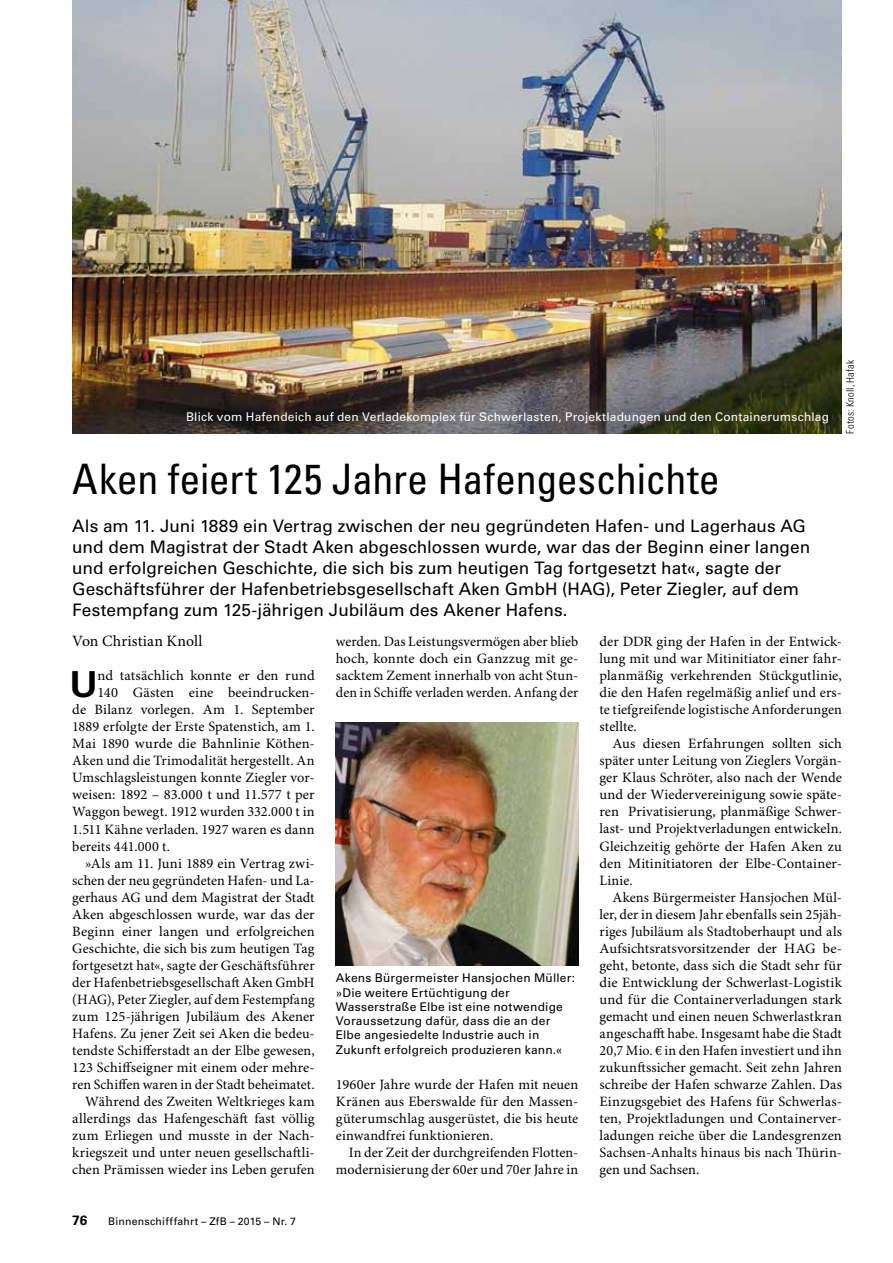
<style>
.page{position:relative;width:893px;height:1263px;background:#fff}
.page>*{position:absolute;margin:0;border:0;box-sizing:border-box;transform-origin:0 0}
.t1{font:condensed 42px "Univers LT Std";letter-spacing:-.01em;color:#000}
.t2{font:700 35.85px "Univers LT Std";color:#000}
.t3{font:17.25px/21px "Univers LT Std";color:#000}
.t4{font:15.75px "Minion Pro";letter-spacing:.005em;color:#000}
.t5{font:14.25px/17px "Minion Pro";letter-spacing:.005em;color:#000;text-align:justify}
.t6{font:700 13.5px "Univers LT Std";color:#000}
.t7{font:12px/14.2px "Univers LT Std";letter-spacing:.015em;color:#000}
.t8{font:12px "Univers LT Std";letter-spacing:.015em;color:#fff}
.t9{font:10.5px "Univers LT Std";letter-spacing:.025em;color:#000}
.t10{font:300 condensed 10.5px "Univers LT Std";letter-spacing:.025em;color:#000}
</style>
<div class="page">
<img style="left:72px;top:0;width:770px;height:434px">
<img style="left:336px;top:723px;width:242px;height:242px">
<p class="t8" style="left:186px;top:410px;width:644px">Blick vom Hafendeich auf den Verladekomplex für Schwerlasten, Projektladungen und den Containerumschlag</p>
<p class="t10" style="left:844px;top:434px;width:76px;rotate:-90deg">Fotos: Knoll, Hafak</p>
<h1 class="t1" style="left:72px;top:452px;width:649px">Aken feiert 125 Jahre Hafengeschichte</h1>
<p class="t3" style="left:72px;top:515px;width:739px">Als am 11. Juni 1889 ein Vertrag zwischen der neu gegründeten Hafen- und Lagerhaus AG und dem Magistrat der Stadt Aken abgeschlossen wurde, war das der Beginn einer langen und erfolgreichen Geschichte, die sich bis zum heutigen Tag fortgesetzt hat«, sagte der Geschäftsführer der Hafenbetriebsgesellschaft Aken GmbH (HAG), Peter Ziegler, auf dem Festempfang zum 125-jährigen Jubiläum des Akener Hafens.</p>
<p class="t4" style="left:72px;top:632px;width:132px">Von Christian Knoll</p>
<h2 class="t2" style="left:70px;top:664px;width:29px">U</h2>
<p class="t5" style="left:98px;top:668px;width:219px">nd tatsächlich konnte er den rund</p>
<p class="t5" style="left:336px;top:634px;width:244px">werden. Das Leistungsvermögen aber blieb hoch, konnte doch ein Ganzzug mit ge&shy;sacktem Zement innerhalb von acht Stun&shy;den in Schiffe verladen werden. Anfang der</p>
<p class="t5" style="left:600px;top:634px;width:244px">der DDR ging der Hafen in der Entwick&shy;lung mit und war Mitinitiator einer fahr&shy;planmäßig verkehrenden Stückgutlinie, die den Hafen regelmäßig anlief und ers&shy;te tiefgreifende logistische Anforderungen stellte.</p>
<p class="t5" style="left:600px;top:736px;width:244px;text-indent:13px">Aus diesen Erfahrungen sollten sich später unter Leitung von Zieglers Vorgän&shy;ger Klaus Schröter, also nach der Wende und der Wiedervereinigung sowie späte&shy;ren Privatisierung, planmäßige Schwer&shy;last- und Projektverladungen entwickeln.<br>Gleichzeitig gehörte der Hafen Aken zu den Mitinitiatoren der Elbe-Container-Linie.</p>
<p class="t5" style="left:600px;top:889px;width:244px;text-indent:13px">Akens Bürgermeister Hansjochen Mül&shy;ler, der in diesem Jahr ebenfalls sein 25jäh&shy;riges Jubiläum als Stadtoberhaupt und als Aufsichtsratsvorsitzender der HAG be&shy;geht, betonte, dass sich die Stadt sehr für die Entwicklung der Schwerlast-Logistik und für die Containerverladungen stark gemacht und einen neuen Schwerlastkran angeschafft habe. Insgesamt habe die Stadt 20,7 Mio. € in den Hafen investiert und ihn zukunftssicher gemacht. Seit zehn Jahren schreibe der Hafen schwarze Zahlen. Das Einzugsgebiet des Hafens für Schwerlas&shy;ten, Projektladungen und Containerver&shy;ladungen reiche über die Landesgrenzen Sachsen-Anhalts hinaus bis nach Thürin&shy;gen und Sachsen.</p>
<p class="t5" style="left:98px;top:685px;width:219px">140 Gästen eine beeindrucken-</p>
<p class="t5" style="left:72px;top:702px;width:244px">de Bilanz vorlegen. Am 1. September</p>
<p class="t5" style="left:72px;top:719px;width:244px">1889 erfolgte der Erste Spatenstich, am 1.</p>
<p class="t5" style="left:72px;top:736px;width:244px">Mai 1890 wurde die Bahnlinie Köthen-</p>
<p class="t5" style="left:72px;top:753px;width:244px">Aken und die Trimodalität hergestellt. An</p>
<p class="t5" style="left:72px;top:770px;width:244px">Umschlagsleistungen konnte Ziegler vor-</p>
<p class="t5" style="left:72px;top:787px;width:244px">weisen: 1892 – 83.000 t und 11.577 t per</p>
<p class="t5" style="left:72px;top:804px;width:244px">Waggon bewegt. 1912 wurden 332.000 t in</p>
<p class="t5" style="left:72px;top:821px;width:244px">1.511 Kähne verladen. 1927 waren es dann</p>
<p class="t5" style="left:72px;top:838px;width:99px">bereits 441.000 t.</p>
<p class="t5" style="left:85px;top:855px;width:231px">»Als am 11. Juni 1889 ein Vertrag zwi-</p>
<p class="t5" style="left:72px;top:872px;width:244px">schen der neu gegründeten Hafen- und La-</p>
<p class="t5" style="left:72px;top:889px;width:244px">gerhaus AG und dem Magistrat der Stadt</p>
<p class="t5" style="left:72px;top:906px;width:244px">Aken abgeschlossen wurde, war das der</p>
<p class="t5" style="left:72px;top:923px;width:244px">Beginn einer langen und erfolgreichen</p>
<p class="t5" style="left:72px;top:940px;width:244px">Geschichte, die sich bis zum heutigen Tag</p>
<p class="t5" style="left:72px;top:957px;width:244px">fortgesetzt hat«, sagte der Geschäftsführer</p>
<p class="t5" style="left:72px;top:974px;width:244px">der Hafenbetriebsgesellschaft Aken GmbH</p>
<p class="t5" style="left:72px;top:991px;width:244px">(HAG), Peter Ziegler, auf dem Festempfang</p>
<p class="t5" style="left:72px;top:1008px;width:244px">zum 125-jährigen Jubiläum des Akener</p>
<p class="t5" style="left:72px;top:1025px;width:244px">Hafens. Zu jener Zeit sei Aken die bedeu-</p>
<p class="t5" style="left:72px;top:1042px;width:244px">tendste Schifferstadt an der Elbe gewesen,</p>
<p class="t5" style="left:72px;top:1059px;width:244px">123 Schiffseigner mit einem oder mehre-</p>
<p class="t5" style="left:72px;top:1076px;width:244px">ren Schiffen waren in der Stadt beheimatet.</p>
<p class="t5" style="left:85px;top:1093px;width:231px">Während des Zweiten Weltkrieges kam</p>
<p class="t5" style="left:72px;top:1110px;width:244px">allerdings das Hafengeschäft fast völlig</p>
<p class="t5" style="left:72px;top:1127px;width:244px">zum Erliegen und musste in der Nach-</p>
<p class="t5" style="left:72px;top:1144px;width:244px">kriegszeit und unter neuen gesellschaftli-</p>
<p class="t5" style="left:72px;top:1161px;width:244px">chen Prämissen wieder ins Leben gerufen</p>
<p class="t7" style="left:336px;top:971px;width:241px">Akens Bürgermeister Hansjochen Müller: »Die weitere Ertüchtigung der Wasserstraße Elbe ist eine notwendige Voraussetzung dafür, dass die an der Elbe angesiedelte Industrie auch in Zukunft erfolgreich produzieren kann.«</p>
<p class="t5" style="left:336px;top:1076px;width:244px">1960er Jahre wurde der Hafen mit neuen Kränen aus Eberswalde für den Massen&shy;güterumschlag ausgerüstet, die bis heute einwandfrei funktionieren.</p>
<p class="t5" style="left:336px;top:1144px;width:244px;text-align:right">In der Zeit der durchgreifenden Flotten&shy;modernisierung der 60er und 70er Jahre in</p>
<p class="t6" style="left:72px;top:1212px;width:16px">76</p>
<p class="t9" style="left:108px;top:1215px;width:189px">Binnenschifffahrt – ZfB – 2015 – Nr. 7</p>
</div>
